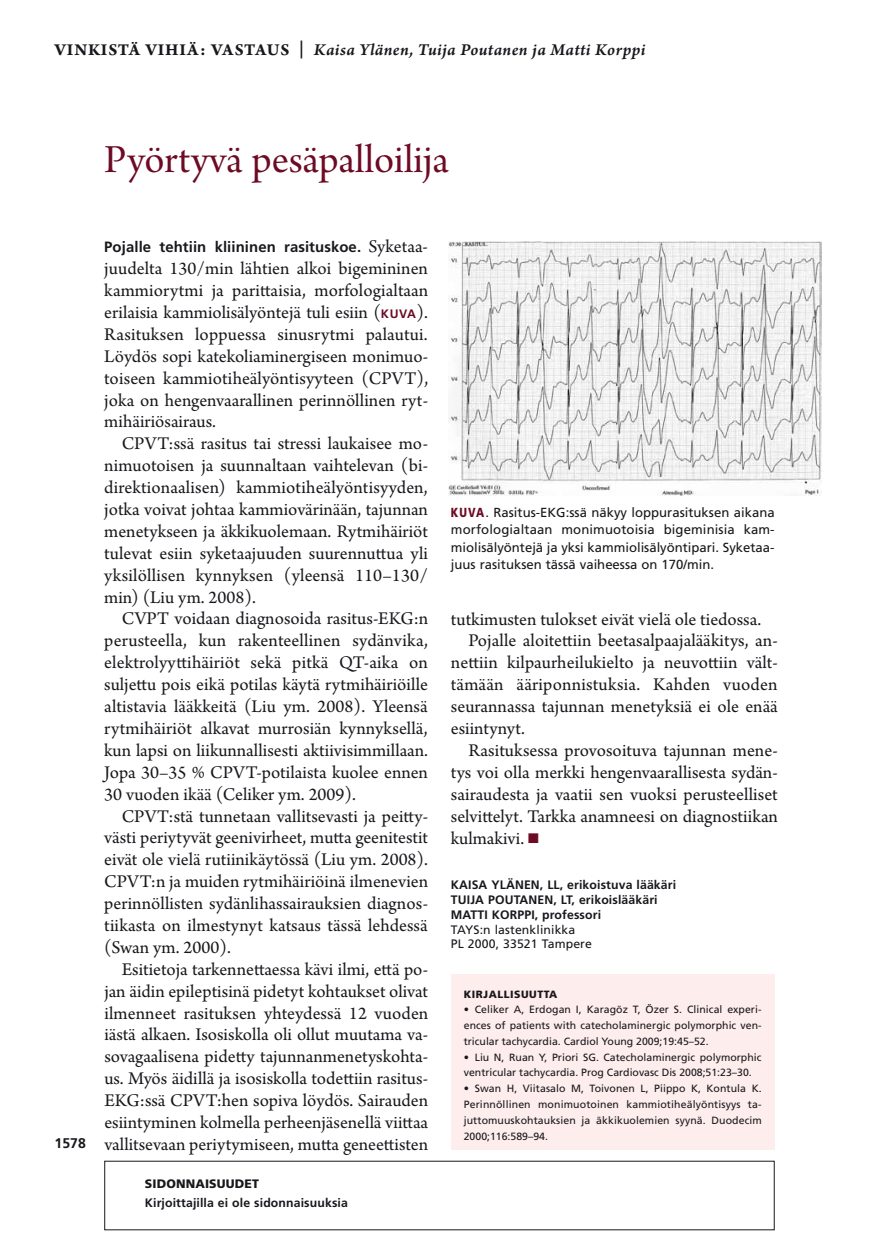
<style>
.page{position:relative;width:874px;height:1241px;background:#fff}
.page>*{position:absolute;margin:0;border:0;box-sizing:border-box;transform-origin:0 0}
.t1{font:42px "Arno Pro Subhead";color:#6d0a24}
.t2{font:18.9px/21.9px "Arno Pro";color:#1a171c;text-align:justify}
.t3{font:17.5px "Arno Pro Smbd Italic Sm Text";letter-spacing:.02em;color:#1a171c}
.t4{font:700 14.88px "Frutiger LT Std";letter-spacing:.005em;color:#1a171c}
.t5{font:700 14px "Frutiger LT Std";color:#1a171c}
.t6{font:13.12px/17.5px "Frutiger LT Std";color:#1a171c;text-align:justify}
.t7{font:700 12.25px/14.9px "Frutiger LT Std";letter-spacing:.01em;color:#1a171c}
.t8{font:12.25px/14.9px "Frutiger LT Std";letter-spacing:.01em;color:#1a171c}
.t9{font:900 12.25px "Frutiger LT Std";letter-spacing:.01em;color:#1a171c}
.t10{font:10.5px/15.8px "Frutiger LT Std";color:#1a171c;text-align:justify}
.t11{font:900 10.5px "Frutiger LT Std";letter-spacing:.05em;color:#1a171c}
.s1{font-family:"Arno Pro Bold Sm Text"}
.s2{font-family:"Arno Pro";font-weight:400;font-size:18.9px}
.s3{font-family:"Frutiger LT Std";font-weight:700;font-size:12.25px;color:#6d0a24}
.s4{font-weight:900;color:#6d0a24}
.s5{color:#6d0a24}
</style>
<div class="page">
<div style="left:450px;top:974px;width:324px;height:175px;background:#fdedec"></div>
<img style="left:448px;top:241px;width:373px;height:254px">
<p class="t3" style="left:55px;top:39px;width:592px"><span class="s1">VINKISTÄ VIHIÄ: VASTAUS |</span> Kaisa Ylänen, Tuija Poutanen ja Matti Korppi</p>
<h1 class="t1" style="left:104px;top:135px;width:346px">Pyörtyvä pesäpalloilija</h1>
<p class="t5" style="left:55px;top:1134px;width:33px">1578</p>
<p class="t4" style="left:104px;top:238px;width:325px">Pojalle tehtiin kliininen rasituskoe. <span class="s2">Syketaa-</span></p>
<p class="t2" style="left:104px;top:258px;width:325px">juudelta 130/min lähtien alkoi bigemininen kammiorytmi ja parittaisia, morfologialtaan erilaisia kammiolisälyöntejä tuli esiin (<span class="s3">k uva</span>).<br>Rasituksen loppuessa sinusrytmi palautui.<br>Löydös sopi katekoliaminergiseen monimuo&shy;toiseen kammiotiheälyöntisyyteen (CPVT), joka on hengenvaarallinen perinnöllinen ryt&shy;mihäiriösairaus.</p>
<p class="t2" style="left:104px;top:433px;width:325px;text-indent:17px">CPVT:ssä rasitus tai stressi laukaisee mo&shy;nimuotoisen ja suunnaltaan vaihtelevan (bi&shy;direktionaalisen) kammiotiheälyöntisyyden, jotka voivat johtaa kammiovärinään, tajunnan menetykseen ja äkkikuolemaan. Rytmihäiriöt tulevat esiin syketaajuuden suurennuttua yli yksilöllisen kynnyksen (yleensä 110–130/ min) (Liu ym. 2008).</p>
<p class="t2" style="left:104px;top:608px;width:325px;text-indent:17px">CVPT voidaan diagnosoida rasitus-EKG:n perusteella, kun rakenteellinen sydänvika, elektrolyyttihäiriöt sekä pitkä QT-aika on suljettu pois eikä potilas käytä rytmihäiriöille altistavia lääkkeitä (Liu ym. 2008). Yleensä rytmihäiriöt alkavat murrosiän kynnyksellä, kun lapsi on liikunnallisesti aktiivisimmillaan.<br>Jopa 30–35 % CPVT-potilaista kuolee ennen 30 vuoden ikää (Celiker ym. 2009).</p>
<p class="t2" style="left:104px;top:805px;width:325px;text-indent:17px">CPVT:stä tunnetaan vallitsevasti ja peitty&shy;västi periytyvät geenivirheet, mutta geenitestit eivät ole vielä rutiinikäytössä (Liu ym. 2008).<br>CPVT:n ja muiden rytmihäiriöinä ilmenevien perinnöllisten sydänlihassairauksien diagnos&shy;tiikasta on ilmestynyt katsaus tässä lehdessä (Swan ym. 2000).</p>
<p class="t2" style="left:104px;top:959px;width:325px;text-indent:17px">Esitietoja tarkennettaessa kävi ilmi, että po&shy;jan äidin epileptisinä pidetyt kohtaukset olivat ilmenneet rasituksen yhteydessä 12 vuoden iästä alkaen. Isosiskolla oli ollut muutama va&shy;sovagaalisena pidetty tajunnanmenetyskohta&shy;us. Myös äidillä ja isosiskolla todettiin rasitus-EKG:ssä CPVT:hen sopiva löydös. Sairauden esiintyminen kolmella perheenjäsenellä viittaa vallitsevaan periytymiseen, mutta geneettisten</p>
<p class="t9" style="left:145px;top:1176px;width:115px">SIDONNAISUUDET</p>
<p class="t7" style="left:145px;top:1194px;width:204px">Kirjoittajilla ei ole sidonnaisuuksia</p>
<p class="t6" style="left:450px;top:503px;width:325px"><span class="s4">K UVA</span>. Rasitus-EKG:ssä näkyy loppurasituksen aikana morfologialtaan monimuotoisia bigeminisia kam&shy;miolisälyöntejä ja yksi kammiolisälyöntipari. Syketaa&shy;juus rasituksen tässä vaiheessa on 170/min.</p>
<p class="t2" style="left:450px;top:609px;width:312px">tutkimusten tulokset eivät vielä ole tiedossa.</p>
<p class="t2" style="left:468px;top:630px;width:311px">Pojalle aloitettiin beetasalpaajalääkitys, an-</p>
<p class="t2" style="left:450px;top:652px;width:328px">nettiin kilpaurheilukielto ja neuvottiin vält-</p>
<p class="t2" style="left:450px;top:674px;width:328px">tämään ääriponnistuksia. Kahden vuoden</p>
<p class="t2" style="left:450px;top:696px;width:328px">seurannassa tajunnan menetyksiä ei ole enää</p>
<p class="t2" style="left:450px;top:718px;width:75px">esiintynyt.</p>
<p class="t2" style="left:468px;top:740px;width:311px">Rasituksessa provosoituva tajunnan mene-</p>
<p class="t2" style="left:450px;top:762px;width:328px">tys voi olla merkki hengenvaarallisesta sydän-</p>
<p class="t2" style="left:450px;top:784px;width:328px">sairaudesta ja vaatii sen vuoksi perusteelliset</p>
<p class="t2" style="left:450px;top:805px;width:328px">selvittelyt. Tarkka anamneesi on diagnostiikan</p>
<p class="t2" style="left:450px;top:827px;width:89px">kulmakivi. <span class="s5">■</span></p>
<p class="t7" style="left:450px;top:877px;width:226px">KAISA YLÄNEN, LL, erikoistuva lääkäri<br>TU IJA POUTA</p>
<p class="t7" style="left:450px;top:891px;width:208px;text-indent:78px">NEN, LT, erikoislääkäri<br>MATTI KORPPI, professori</p>
<p class="t8" style="left:450px;top:921px;width:142px">TAYS:n lastenklinikka<br>PL 2000, 33521 Tampere</p>
<p class="t11" style="left:463px;top:987px;width:95px">KIRJALLISUUTTA</p>
<p class="t10" style="left:463px;top:1001px;width:299px">• Celiker A, Erdogan I, Karagöz T, Özer S. Clinical experi&shy;ences of patients with catecholaminergic polymorphic ven&shy;tricular tachycardia. Cardiol Young 2009;19:45–52.</p>
<p class="t10" style="left:463px;top:1049px;width:299px">• Liu N, Ruan Y, Priori SG. Catecholaminergic polymorphic ventricular tachycardia. Prog Cardiovasc Dis 2008;51:23–30.</p>
<p class="t10" style="left:463px;top:1080px;width:299px">• Swan H, Viitasalo M, Toivonen L, Piippo K, Kontula K.<br>Perinnöllinen monimuotoinen kammiotiheälyöntisyys ta&shy;juttomuuskohtauksien ja äkkikuolemien syynä. Duodecim 2000;116:589–94.</p>
</div>
